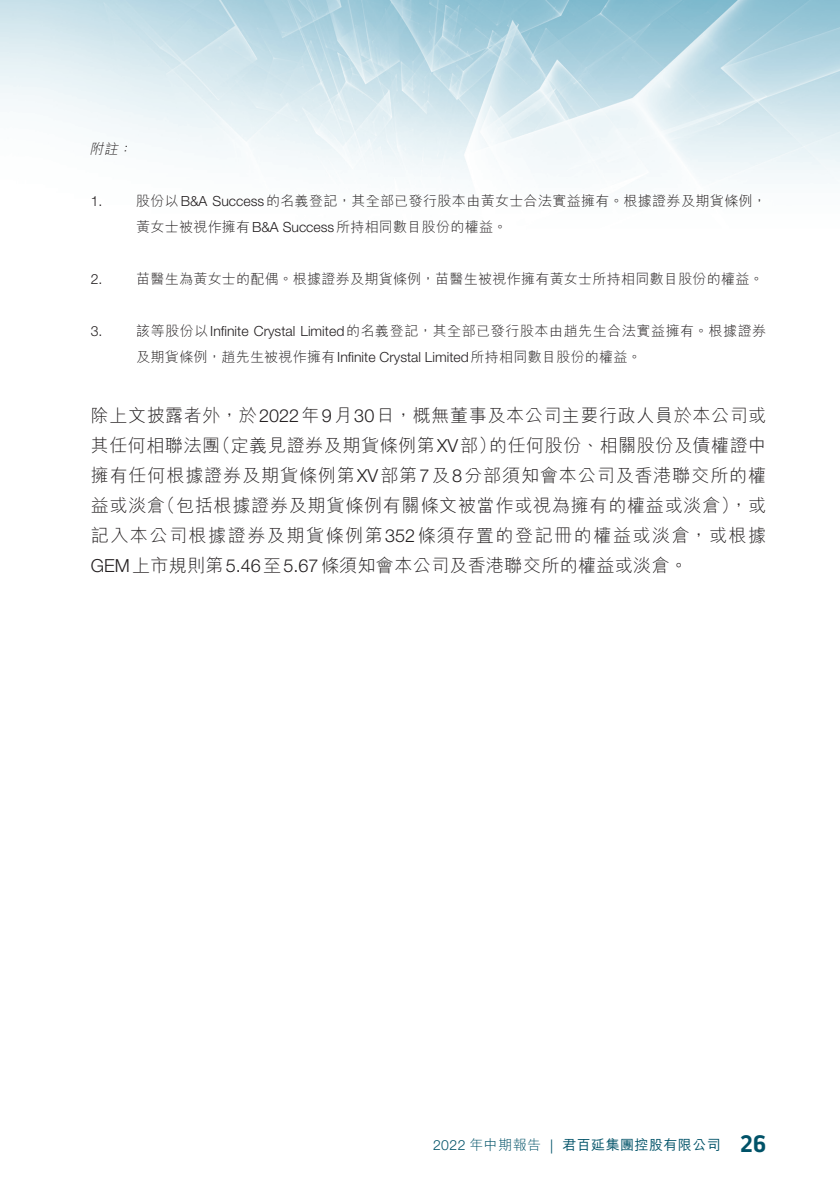
<style>
.page{position:relative;width:840px;height:1191px;background:#fff}
.page>*{position:absolute;margin:0;border:0;box-sizing:border-box;transform-origin:0 0}
.t1{font:700 24px "Battersea";color:#005268}
._00_txt{font:300 18px/30px "M Hei HK";letter-spacing:.045em;color:#231f20;text-align:right}
._00_txt-2{font:300 18px/30px "M Hei HK";letter-spacing:.085em;color:#231f20}
._06_Notes{font:300 14px "M Hei HK";letter-spacing:.02em;color:#231f20}
._06_Notes-2{font:300 14px "M Hei HK";letter-spacing:.04em;color:#231f20}
.t2{font:500 14px "M Hei HK";letter-spacing:.03em;color:#005268}
.t3{font:300 14px "M Hei HK";letter-spacing:.03em;color:#005268}
._06_Notes-3{font:300 14px "Helvetica Neue LT Std";color:#231f20}
._06_Notes-4{font:italic 300 14px "M Hei HK";color:#231f20}
.t4{font:300 14px "Helvetica LT Std";color:#005268}
.s1{font-family:"Helvetica Neue LT Std"}
</style>
<div class="page">
<img style="left:0;top:0;width:839px;height:182px">
<p class="_06_Notes-4" style="left:90px;top:142px;width:33px">附註</p>
<p class="_06_Notes-4" style="left:118px;top:142px;width:18px">：</p>
<p class="_06_Notes-3" style="left:91px;top:193px;width:13px">1.</p>
<p class="_06_Notes-3" style="left:91px;top:271px;width:13px">2.</p>
<p class="_06_Notes-3" style="left:91px;top:323px;width:13px">3.</p>
<p class="_06_Notes" style="left:136px;top:194px;width:631px">股份以<span class="s1">B&amp;A Success</span>的名義登記，其全部已發行股本由黃女士合法實益擁有。根據證券及期貨條例，</p>
<p class="_06_Notes" style="left:136px;top:220px;width:372px">黃女士被視作擁有<span class="s1">B&amp;A Success</span>所持相同數目股份的權益。</p>
<p class="_06_Notes" style="left:136px;top:272px;width:628px">苗醫生為黃女士的配偶。根據證券及期貨條例，苗醫生被視作擁有黃女士所持相同數目股份的權益。</p>
<p class="_06_Notes-2" style="left:136px;top:324px;width:631px">該等股份以<span class="s1">Infinite Crystal Limited</span>的名義登記，其全部已發行股本由趙先生合法實益擁有。根據證券</p>
<p class="_06_Notes" style="left:136px;top:350px;width:506px">及期貨條例，趙先生被視作擁有<span class="s1">Infinite Crystal Limited</span>所持相同數目股份的權益。</p>
<p class="_00_txt" style="left:91px;top:400px;width:676px">除上文披露者外，於<span class="s1">2022</span>年<span class="s1">9</span>月<span class="s1">30</span>日，概無董事及本公司主要行政人員於本公司或的任何股份、相關股份及債權證中</p>
<p class="_00_txt" style="left:212px;top:430px;width:285px">（定義見證券及期貨條例第<span class="s1">XV</span>部）</p>
<p class="_00_txt" style="left:91px;top:430px;width:131px">其任何相聯法團</p>
<p class="_00_txt" style="left:91px;top:460px;width:676px">擁有任何根據證券及期貨條例第<span class="s1">XV</span>部第<span class="s1">7</span>及<span class="s1">8</span>分部須知會本公司及香港聯交所的權</p>
<p class="_00_txt" style="left:157px;top:490px;width:609px">（包括根據證券及期貨條例有關條文被當作或視為擁有的權益或淡倉，）或</p>
<p class="_00_txt-2" style="left:91px;top:490px;width:676px">益或淡倉<br>記入本公司根據證券及期貨條例第<span class="s1">352</span>條須存置的登記冊的權益或淡倉，或根據<br><span class="s1">GEM</span>上市規則第<span class="s1">5.46</span>至<span class="s1">5.67</span>條須知會本公司及香港聯交所的權益或淡倉。</p>
<p class="t3" style="left:433px;top:1137px;width:109px"><span class="s1">2022</span> 年中期報告</p>
<p class="t4" style="left:550px;top:1135px;width:5px">|</p>
<p class="t2" style="left:562px;top:1134px;width:160px">君百延集團控股有限公司</p>
<h1 class="t1" style="left:739px;top:1128px;width:28px">26</h1>
</div>
